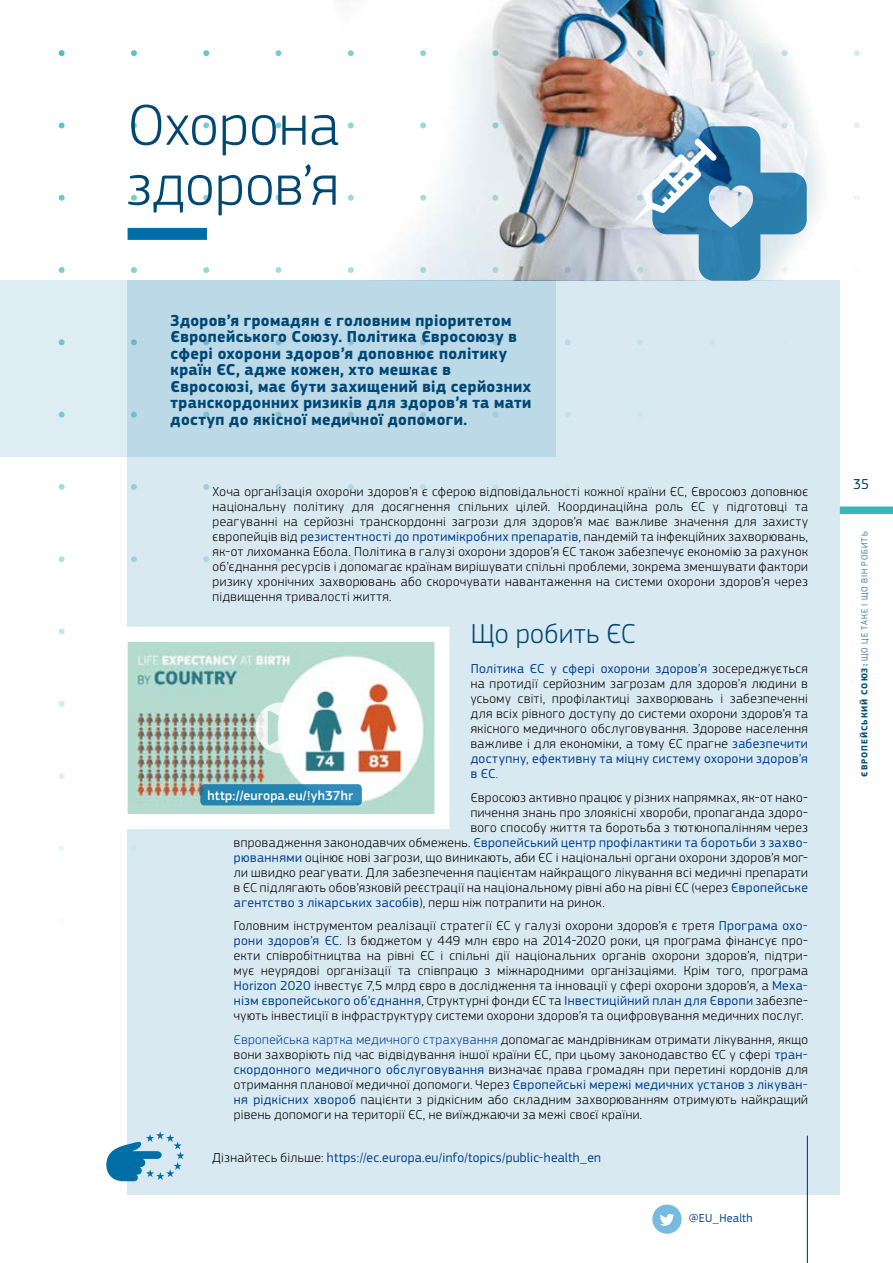
<style>
.page{position:relative;width:893px;height:1263px;background:#fff}
.page>*{position:absolute;margin:0;border:0;box-sizing:border-box;transform-origin:0 0}
.Titre{font:300 60px "EC Square Sans Pro";letter-spacing:.01em;color:#004873}
.Sous-titre_texte{font:300 28.5px "EC Square Sans Pro";letter-spacing:.015em;color:#004873}
.Introduction{font:700 16.5px/16.5px "EC Square Sans Pro";letter-spacing:.025em;color:#004873}
.t1{font:15px "EC Square Sans Pro";color:#014368;scale:.95 1}
._02_Texte_KL_indent{font:300 13.5px/15px "EC Square Sans Pro";letter-spacing:.035em;color:#000;text-align:justify}
._02_Texte_KL__no_bas{font:300 13.5px/15px "EC Square Sans Pro";letter-spacing:.035em;color:#000;text-align:justify}
._02_Texte_KL_indent-2{font:13.5px "EC Square Sans Pro";letter-spacing:.03em;color:#003f90}
._02_Texte_KL__no_bas-2{font:13.5px "EC Square Sans Pro";letter-spacing:.015em;color:#003f90}
.folio_number{font:500 13.5px "EC Square Sans Pro";letter-spacing:.015em;color:#fff}
._02_Texte_KL__no_bas-3{font:12px "EC Square Sans Pro";letter-spacing:.02em;color:#003f90}
.t2{font:300 9px "EC Square Sans Pro";letter-spacing:.11em;color:#03537e}
.s1{font-weight:400;color:#003f90}
.s2{color:#003f90}
.s3{font-weight:300;color:#000}
.s4{font-weight:700}
</style>
<div class="page">
<div style="left:128px;top:281px;width:712px;height:914px;background:#d9e9f2"></div>
<svg style="left:0;top:281px;width:556px;height:176px;background:#c3ddea"></svg>
<svg style="left:59px;top:50px;width:6px;height:6px"></svg>
<svg style="left:59px;top:122px;width:6px;height:6px"></svg>
<svg style="left:59px;top:195px;width:6px;height:6px"></svg>
<svg style="left:59px;top:267px;width:6px;height:6px"></svg>
<svg style="left:59px;top:339px;width:6px;height:6px"></svg>
<svg style="left:59px;top:412px;width:6px;height:6px"></svg>
<svg style="left:59px;top:484px;width:6px;height:6px"></svg>
<svg style="left:59px;top:556px;width:6px;height:6px"></svg>
<svg style="left:59px;top:628px;width:6px;height:6px"></svg>
<svg style="left:59px;top:701px;width:6px;height:6px"></svg>
<svg style="left:59px;top:773px;width:6px;height:6px"></svg>
<svg style="left:59px;top:845px;width:6px;height:6px"></svg>
<svg style="left:131px;top:50px;width:6px;height:6px"></svg>
<svg style="left:131px;top:122px;width:6px;height:6px"></svg>
<svg style="left:131px;top:195px;width:6px;height:6px"></svg>
<svg style="left:131px;top:267px;width:6px;height:6px"></svg>
<svg style="left:131px;top:339px;width:6px;height:6px"></svg>
<svg style="left:131px;top:412px;width:6px;height:6px"></svg>
<svg style="left:131px;top:484px;width:6px;height:6px"></svg>
<svg style="left:131px;top:556px;width:6px;height:6px"></svg>
<svg style="left:203px;top:50px;width:6px;height:6px"></svg>
<svg style="left:203px;top:122px;width:6px;height:6px"></svg>
<svg style="left:203px;top:195px;width:6px;height:6px"></svg>
<svg style="left:203px;top:267px;width:6px;height:6px"></svg>
<svg style="left:203px;top:339px;width:6px;height:6px"></svg>
<svg style="left:203px;top:412px;width:6px;height:6px"></svg>
<svg style="left:203px;top:484px;width:6px;height:6px"></svg>
<svg style="left:203px;top:556px;width:6px;height:6px"></svg>
<svg style="left:276px;top:50px;width:5px;height:6px"></svg>
<svg style="left:276px;top:122px;width:5px;height:6px"></svg>
<svg style="left:276px;top:195px;width:5px;height:6px"></svg>
<svg style="left:276px;top:267px;width:5px;height:6px"></svg>
<svg style="left:276px;top:339px;width:5px;height:6px"></svg>
<svg style="left:276px;top:412px;width:5px;height:6px"></svg>
<svg style="left:276px;top:484px;width:5px;height:6px"></svg>
<svg style="left:276px;top:556px;width:5px;height:6px"></svg>
<svg style="left:348px;top:339px;width:6px;height:6px"></svg>
<svg style="left:348px;top:412px;width:6px;height:6px"></svg>
<svg style="left:348px;top:484px;width:6px;height:6px"></svg>
<svg style="left:348px;top:556px;width:6px;height:6px"></svg>
<svg style="left:420px;top:339px;width:6px;height:6px"></svg>
<svg style="left:420px;top:412px;width:6px;height:6px"></svg>
<svg style="left:420px;top:484px;width:6px;height:6px"></svg>
<svg style="left:420px;top:556px;width:6px;height:6px"></svg>
<svg style="left:492px;top:339px;width:6px;height:6px"></svg>
<svg style="left:492px;top:412px;width:6px;height:6px"></svg>
<svg style="left:493px;top:484px;width:5px;height:6px"></svg>
<svg style="left:565px;top:339px;width:6px;height:6px"></svg>
<svg style="left:565px;top:412px;width:6px;height:6px"></svg>
<svg style="left:637px;top:339px;width:6px;height:6px"></svg>
<svg style="left:637px;top:412px;width:6px;height:5px"></svg>
<svg style="left:710px;top:340px;width:5px;height:5px"></svg>
<img style="left:347px;top:0;width:472px;height:280px">
<svg style="left:631px;top:122px;width:176px;height:159px;background:#8ab1c9"></svg>
<svg style="left:106px;top:1131px;width:78px;height:50px"></svg>
<div style="left:128px;top:228px;width:79px;height:12px;background:#006fa8"></div>
<svg style="left:652px;top:1204px;width:30px;height:30px"></svg>
<hr style="left:807px;top:1135px;width:1px;height:128px;background:#004873">
<img style="left:127px;top:619px;width:323px;height:217px">
<svg style="left:256px;top:701px;width:51px;height:52px;background:#e8f2ee"></svg>
<div style="left:200px;top:784px;width:162px;height:21px;background:linear-gradient(to right,#2082ac,#2f8ab7);border-radius:4px"></div>
<div style="left:840px;top:506px;width:53px;height:8px;background:#39b6b8"></div>
<p class="Titre" style="left:128px;top:90px;width:213px">Охорона</p>
<p class="Titre" style="left:128px;top:150px;width:213px">здоров’я</p>
<p class="Introduction" style="left:171px;top:312px;width:362px">Здоров’я громадян є головним пріоритетом Європейського Союзу. Політика Євросоюзу в сфері охорони здоров’я доповнює політику країн ЄС, адже кожен, хто мешкає в Євросоюзі, має бути захищений від серйозних транскордонних ризиків для здоров’я та мати доступ до якісної медичної допомоги.</p>
<p class="_02_Texte_KL__no_bas" style="left:213px;top:484px;width:597px">Хоча організація охорони здоров’я є сферою відповідальності кожної країни ЄС, Євросоюз доповнює національну політику для досягнення спільних цілей. Координаційна роль ЄС у підготовці та реагуванні на серйозні транскордонні загрози для здоров’я має важливе значення для захисту європейців від <span class="s1">резистентності до протимікробних препаратів</span>, пандемій та інфекційних захворювань, як-от лихоманка Ебола. Політика в галузі охорони здоров’я ЄС також забезпечує економію за рахунок об’єднання ресурсів і допомагає країнам вирішувати спільні проблеми, зокрема зменшувати фактори ризику хронічних захворювань або скорочувати навантаження на системи охорони здоров’я через підвищення тривалості життя.</p>
<p class="Sous-titre_texte" style="left:471px;top:617px;width:166px">Що робить ЄС</p>
<p class="_02_Texte_KL_indent" style="left:471px;top:661px;width:339px"><span class="s1">Політика ЄС у сфері охорони здоров’я</span> зосереджується на протидії серйозним загрозам для здоров’я людини в усьому світі, профілактиці захворювань і забезпеченні для всіх рівного доступу до системи охорони здоров’я та якісного медичного обслуговування. Здорове населення важливе і для економіки, а тому ЄС прагне <span class="s1">забезпечити доступну, ефективну та міцну систему охорони здоров’я в ЄС</span><span class="s2">.</span></p>
<p class="_02_Texte_KL_indent" style="left:471px;top:790px;width:339px">Євросоюз активно працює у різних напрямках, як-от нако-</p>
<p class="_02_Texte_KL_indent" style="left:471px;top:805px;width:339px">пичення знань про злоякісні хвороби, пропаганда здоро-</p>
<p class="_02_Texte_KL_indent" style="left:471px;top:820px;width:339px">вого способу життя та боротьба з тютюнопалінням через</p>
<p class="_02_Texte_KL_indent-2" style="left:234px;top:834px;width:576px"><span class="s3">впровадження законодавчих обмежень.</span> Європейський центр профілактики та боротьби з захво-</p>
<p class="_02_Texte_KL_indent" style="left:234px;top:850px;width:576px"><span class="s1">рюваннями</span> оцінює нові загрози, що виникають, аби ЄС і національні органи охорони здоров’я мог-</p>
<p class="_02_Texte_KL_indent" style="left:234px;top:865px;width:576px">ли швидко реагувати. Для забезпечення пацієнтам найкращого лікування всі медичні препарати</p>
<p class="_02_Texte_KL_indent" style="left:234px;top:880px;width:576px">в ЄС підлягають обов’язковій реєстрації на національному рівні або на рівні ЄС (через <span class="s1">Європейське</span></p>
<p class="_02_Texte_KL_indent-2" style="left:234px;top:894px;width:372px">агентство з лікарських засобів<span class="s3">), перш ніж потрапити на ринок.</span></p>
<p class="_02_Texte_KL_indent" style="left:234px;top:918px;width:576px">Головним інструментом реалізації стратегії ЄС у галузі охорони здоров’я є третя <span class="s1">Програма охо&shy;рони здоров’я ЄС</span>. Із бюджетом у 449 млн євро на 2014-2020 роки, ця програма фінансує про&shy;екти співробітництва на рівні ЄС і спільні дії національних органів охорони здоров’я, підтри&shy;мує неурядові організації та співпрацю з міжнародними організаціями. Крім того, програма <span class="s1">Horizon 2020</span> інвестує 7,5 млрд євро в дослідження та інновації у сфері охорони здоров’я, а <span class="s1">Меха&shy;нізм європейського об’єднання</span>, Структурні фонди ЄС та <span class="s1">Інвестиційний план для Європи</span> забезпе&shy;чують інвестиції в інфраструктуру системи охорони здоров’я та оцифровування медичних послуг.</p>
<p class="_02_Texte_KL_indent" style="left:234px;top:1032px;width:576px"><span class="s2">Європейська картка медичного страхування</span> допомагає мандрівникам отримати лікування, якщо вони захворіють під час відвідування іншої країни ЄС, при цьому законодавство ЄС у сфері <span class="s1">тран&shy;скордонного медичного обслуговування</span> визначає права громадян при перетині кордонів для отримання планової медичної допомоги. Через <span class="s1">Європейські мережі медичних установ з лікуван&shy;ня рідкісних хвороб</span> пацієнти з рідкісним або складним захворюванням отримують найкращий рівень допомоги на території ЄС, не виїжджаючи за межі своєї країни.</p>
<p class="folio_number" style="left:207px;top:787px;width:147px">http://europa.eu/!yh37hr</p>
<p class="_02_Texte_KL__no_bas-2" style="left:213px;top:1149px;width:390px"><span class="s3">Дізнайтесь більше:</span> https://ec.europa.eu/info/topics/public-health_en</p>
<p class="_02_Texte_KL__no_bas-3" style="left:689px;top:1211px;width:65px">@EU_Health</p>
<p class="t1" style="left:853px;top:475px;width:18px">35</p>
<p class="t2" style="left:859px;top:777px;width:247px;rotate:-90deg"><span class="s4">ЄВРОПЕЙСЬКИЙ СОЮЗ:</span> ЩО ЦЕ ТАКЕ І ЩО ВІН РОБИТЬ</p>
</div>
